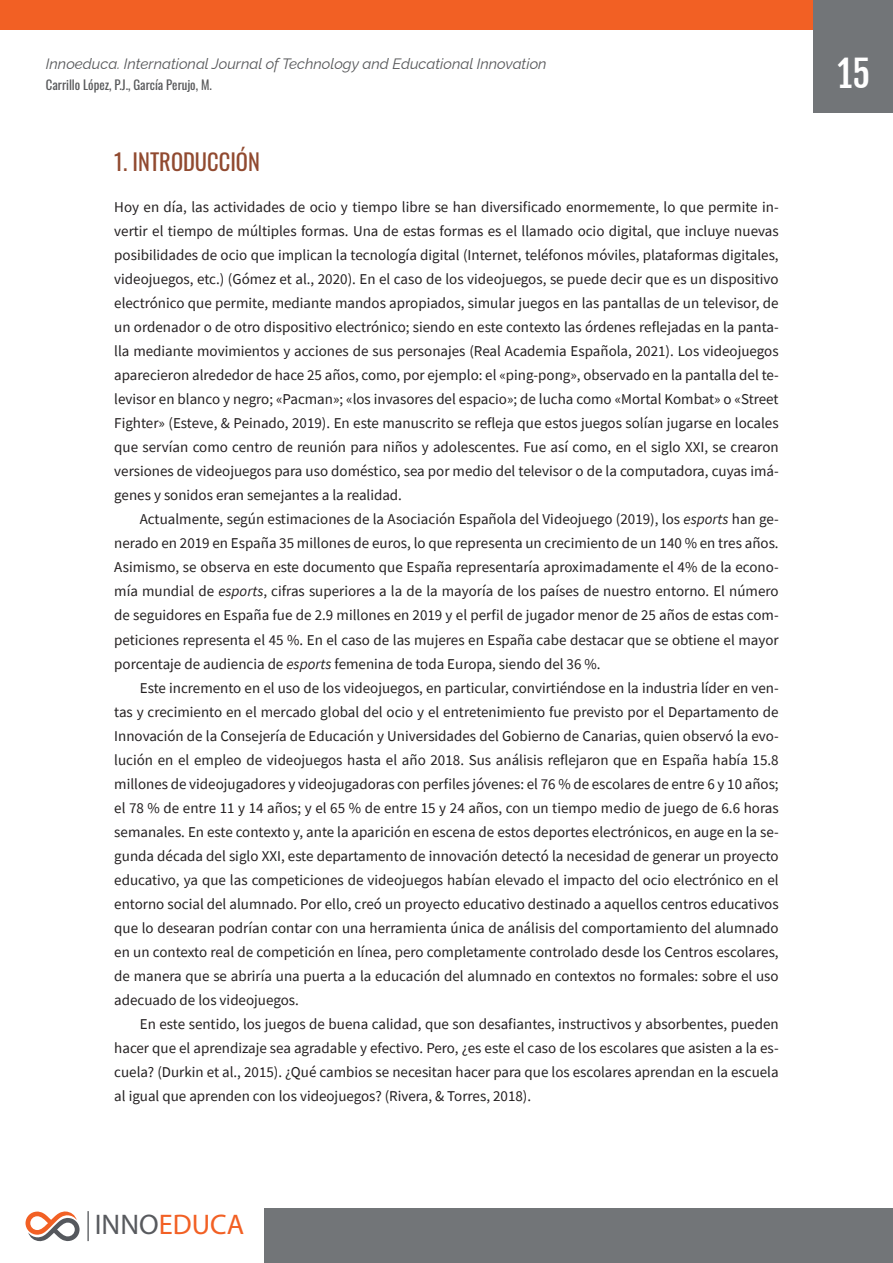
<style>
.page{position:relative;width:893px;height:1263px;background:#fff}
.page>*{position:absolute;margin:0;border:0;box-sizing:border-box;transform-origin:0 0}
.t1{font:36px "Fjalla One";color:#fff}
.t2{font:28.5px "Myriad Pro";color:#f26024}
.TITULO_EPIGRAFE{font:22.5px "Oswald";color:#914a30}
.PARRAFO{font:15px/24px "Source Sans Pro";color:#231f20;text-align:justify}
.PRIMER_PARRAFO{font:15px/24px "Source Sans Pro";color:#231f20;text-align:justify}
.t3{font:italic 15px "Raleway";color:#57585a}
.t4{font:12.75px "Oswald";color:#57585a}
.s1{font-style:italic}
.s2{color:#585a5e}
</style>
<div class="page">
<div style="left:0;top:0;width:893px;height:30px;background:#f26024"></div>
<div style="left:814px;top:0;width:79px;height:112px;background:#727578"></div>
<div style="left:264px;top:1209px;width:629px;height:54px;background:#727578"></div>
<img style="left:87px;top:1211px;width:2px;height:30px">
<svg style="left:26px;top:1211px;width:54px;height:30px"></svg>
<p class="t3" style="left:46px;top:51px;width:502px">Innoeduca. International Journal of Technology and Educational Innovation</p>
<p class="t4" style="left:46px;top:74px;width:167px">Carrillo López, P.J., García Perujo, M.</p>
<p class="TITULO_EPIGRAFE" style="left:114px;top:142px;width:147px">1. INTRODUCCIÓN</p>
<p class="PRIMER_PARRAFO" style="left:114px;top:195px;width:666px">Hoy en día, las actividades de ocio y tiempo libre se han diversificado enormemente, lo que permite in&shy;vertir el tiempo de múltiples formas. Una de estas formas es el llamado ocio digital, que incluye nuevas posibilidades de ocio que implican la tecnología digital (Internet, teléfonos móviles, plataformas digitales, videojuegos, etc.) (Gómez et al., 2020). En el caso de los videojuegos, se puede decir que es un dispositivo electrónico que permite, mediante mandos apropiados, simular juegos en las pantallas de un televisor, de un ordenador o de otro dispositivo electrónico; siendo en este contexto las órdenes reflejadas en la panta&shy;lla mediante movimientos y acciones de sus personajes (Real Academia Española, 2021). Los videojuegos aparecieron alrededor de hace 25 años, como, por ejemplo: el «ping-pong», observado en la pantalla del te&shy;levisor en blanco y negro; «Pacman»; «los invasores del espacio»; de lucha como «Mortal Kombat» o «Street Fighter» (Esteve, &amp; Peinado, 2019). En este manuscrito se refleja que estos juegos solían jugarse en locales que servían como centro de reunión para niños y adolescentes. Fue así como, en el siglo XXI, se crearon versiones de videojuegos para uso doméstico, sea por medio del televisor o de la computadora, cuyas imá&shy;genes y sonidos eran semejantes a la realidad.</p>
<p class="PARRAFO" style="left:114px;top:507px;width:666px;text-indent:26px">Actualmente, según estimaciones de la Asociación Española del Videojuego (2019), los <span class="s1">esports</span> han ge&shy;nerado en 2019 en España 35 millones de euros, lo que representa un crecimiento de un 140 % en tres años.<br>Asimismo, se observa en este documento que España representaría aproximadamente el 4% de la econo&shy;mía mundial de <span class="s1">esports</span>, cifras superiores a la de la mayoría de los países de nuestro entorno. El número de seguidores en España fue de 2.9 millones en 2019 y el perfil de jugador menor de 25 años de estas com&shy;peticiones representa el 45 %. En el caso de las mujeres en España cabe destacar que se obtiene el mayor porcentaje de audiencia de <span class="s1">esports</span> femenina de toda Europa, siendo del 36 %.</p>
<p class="PARRAFO" style="left:114px;top:675px;width:666px;text-indent:26px">Este incremento en el uso de los videojuegos, en particular, convirtiéndose en la industria líder en ven&shy;tas y crecimiento en el mercado global del ocio y el entretenimiento fue previsto por el Departamento de Innovación de la Consejería de Educación y Universidades del Gobierno de Canarias, quien observó la evo&shy;lución en el empleo de videojuegos hasta el año 2018. Sus análisis reflejaron que en España había 15.8 millones de videojugadores y videojugadoras con perfiles jóvenes: el 76 % de escolares de entre 6 y 10 años; el 78 % de entre 11 y 14 años; y el 65 % de entre 15 y 24 años, con un tiempo medio de juego de 6.6 horas semanales. En este contexto y, ante la aparición en escena de estos deportes electrónicos, en auge en la se&shy;gunda década del siglo XXI, este departamento de innovación detectó la necesidad de generar un proyecto educativo, ya que las competiciones de videojuegos habían elevado el impacto del ocio electrónico en el entorno social del alumnado. Por ello, creó un proyecto educativo destinado a aquellos centros educativos que lo desearan podrían contar con una herramienta única de análisis del comportamiento del alumnado en un contexto real de competición en línea, pero completamente controlado desde los Centros escolares, de manera que se abriría una puerta a la educación del alumnado en contextos no formales: sobre el uso adecuado de los videojuegos.</p>
<p class="PARRAFO" style="left:114px;top:1011px;width:666px;text-indent:26px">En este sentido, los juegos de buena calidad, que son desafiantes, instructivos y absorbentes, pueden hacer que el aprendizaje sea agradable y efectivo. Pero, ¿es este el caso de los escolares que asisten a la es&shy;cuela? (Durkin et al., 2015). ¿Qué cambios se necesitan hacer para que los escolares aprendan en la escuela al igual que aprenden con los videojuegos? (Rivera, &amp; Torres, 2018).</p>
<h2 class="t2" style="left:95px;top:1207px;width:151px"><span class="s2">INNO</span>EDUCA</h2>
<h1 class="t1" style="left:838px;top:52px;width:34px">15</h1>
</div>
